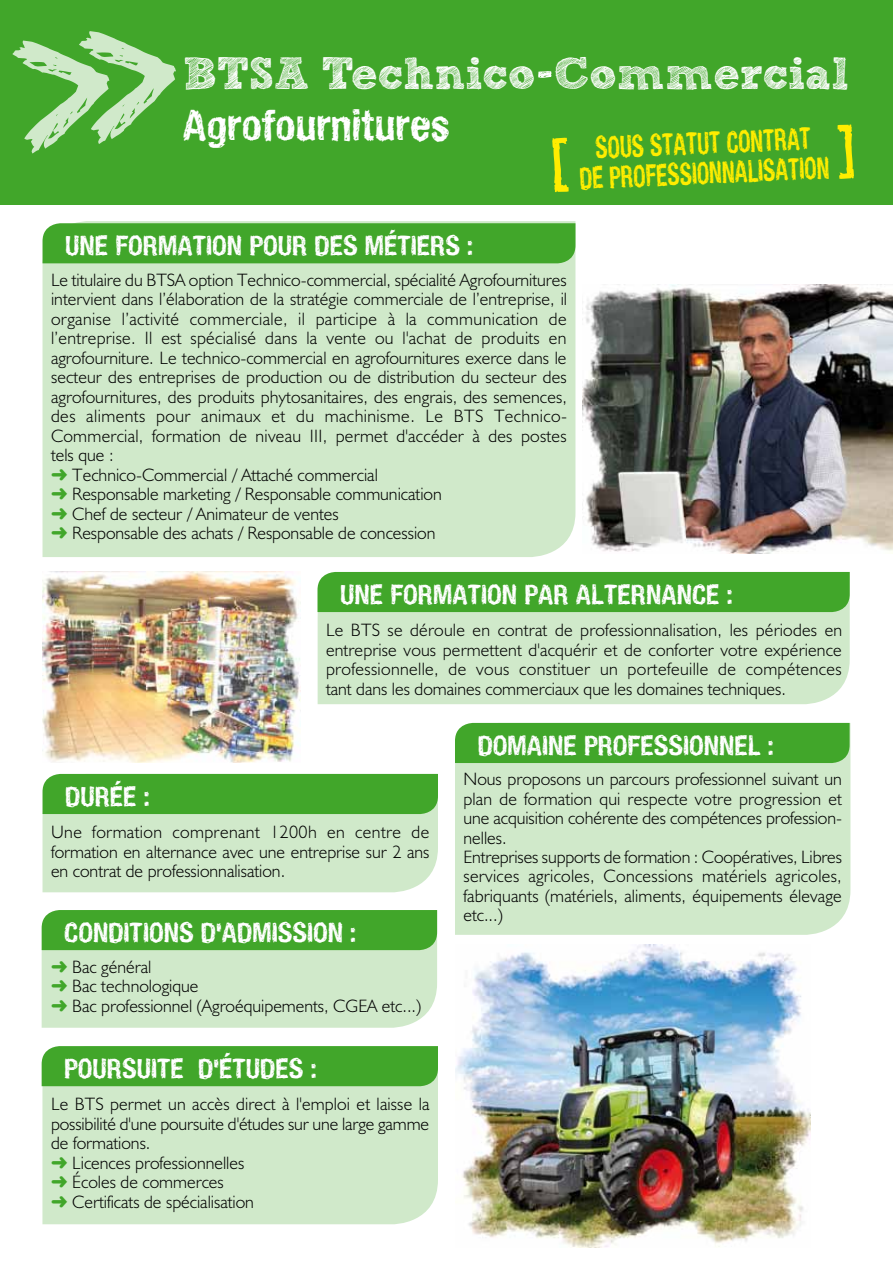
<style>
.page{position:relative;width:893px;height:1263px;background:#fff}
.page>*{position:absolute;margin:0;border:0;box-sizing:border-box;transform-origin:0 0}
.t1{font:700 45px "freeversion Sketch Block";color:#fff}
.t2{font:42px "Hand Vetica";color:#fff}
.t3{font:30px/30px "Hand Vetica";color:#ffed00;text-align:center;scale:.75 1}
.t4{font:27px "Hand Vetica";color:#fff}
.t5{font:300 18px/19.5px "Humanist 521 BT";color:#000}
.s1{color:#41a62a}
</style>
<div class="page">
<div style="left:0;top:0;width:893px;height:204px;background:#41a62a"></div>
<div style="left:43px;top:221px;width:532px;height:336px;background:#d0e9ca"></div>
<div style="left:43px;top:223px;width:532px;height:40px;background:#41a62a"></div>
<svg style="left:12px;top:31px;width:164px;height:122px"></svg>
<img style="left:583px;top:285px;width:310px;height:269px">
<img style="left:455px;top:944px;width:355px;height:303px">
<img style="left:43px;top:572px;width:257px;height:191px">
<div style="left:43px;top:814px;width:395px;height:78px;background:#d0e9ca"></div>
<div style="left:43px;top:774px;width:395px;height:40px;background:#41a62a"></div>
<div style="left:42px;top:950px;width:395px;height:78px;background:#d0e9ca"></div>
<div style="left:42px;top:910px;width:395px;height:40px;background:#41a62a"></div>
<div style="left:42px;top:1086px;width:396px;height:138px;background:#d0e9ca"></div>
<div style="left:42px;top:1046px;width:396px;height:40px;background:#41a62a"></div>
<div style="left:318px;top:612px;width:532px;height:92px;background:#d0e9ca"></div>
<div style="left:317px;top:572px;width:533px;height:40px;background:#41a62a"></div>
<div style="left:455px;top:763px;width:395px;height:172px;background:#d0e9ca"></div>
<div style="left:455px;top:723px;width:395px;height:40px;background:#41a62a"></div>
<h1 class="t1" style="left:183px;top:57px;width:668px">BTSA Technico.Commercial</h1>
<h2 class="t2" style="left:183px;top:98px;width:268px">AGROFOURNITURES</h2>
<h3 class="t3" style="left:549px;top:135px;width:407px;rotate:-3deg">SOUS STATUT CONTRAT<br><sup>[</sup> DE PROFESSIONNALISATION <sup>]</sup></h3>
<h3 class="t4" style="left:65px;top:228px;width:409px">UNE FORMATION POUR DES MÉTIERS :</h3>
<p class="t5" style="left:51px;top:270px;width:518px">Le titulaire du BTSA option Technico-commercial, spécialité Agrofournitures intervient dans l’élaboration de la stratégie commerciale de l’entreprise, il organise l’activité commerciale, il participe à la communication de l’entreprise. Il est spécialisé dans la vente ou l'achat de produits en agrofourniture. Le technico-commercial en agrofournitures exerce dans le secteur des entreprises de production ou de distribution du secteur des agrofournitures, des produits phytosanitaires, des engrais, des semences, des aliments pour animaux et du machinisme. Le BTS Technico-Commercial, formation de niveau III, permet d'accéder à des postes tels que :<br><span class="s1">➜</span> Technico-Commercial / Attaché commercial<br><span class="s1">➜</span> Responsable marketing / Responsable communication<br><span class="s1">➜</span> Chef de secteur / Animateur de ventes<br><span class="s1">➜</span> Responsable des achats / Responsable de concession</p>
<h3 class="t4" style="left:340px;top:577px;width:394px">UNE FORMATION PAR ALTERNANCE :</h3>
<p class="t5" style="left:326px;top:620px;width:518px;text-align:justify">Le BTS se déroule en contrat de professionnalisation, les périodes en entreprise vous permettent d'acquérir et de conforter votre expérience professionnelle, de vous constituer un portefeuille de compétences tant dans les domaines commerciaux que les domaines techniques.</p>
<h3 class="t4" style="left:478px;top:728px;width:297px">DOMAINE PROFESSIONNEL :</h3>
<p class="t5" style="left:463px;top:769px;width:380px">Nous proposons un parcours professionnel suivant un plan de formation qui respecte votre progression et une acquisition cohérente des compétences profession&shy;nelles.<br>Entreprises supports de formation : Coopératives, Libres services agricoles, Concessions matériels agricoles, fabriquants (matériels, aliments, équipements élevage etc...)</p>
<h3 class="t4" style="left:65px;top:779px;width:86px">DURÉE :</h3>
<p class="t5" style="left:51px;top:822px;width:380px;text-align:justify">Une formation comprenant 1200h en centre de formation en alternance avec une entreprise sur 2 ans en contrat de professionnalisation.</p>
<h3 class="t4" style="left:64px;top:915px;width:293px">CONDITIONS D'ADMISSION :</h3>
<p class="t5" style="left:51px;top:956px;width:372px"><span class="s1">➜</span> Bac général<br><span class="s1">➜</span> Bac technologique<br><span class="s1">➜</span> Bac professionnel (Agroéquipements, CGEA etc...)</p>
<h3 class="t4" style="left:64px;top:1051px;width:254px">POURSUITE D'ÉTUDES :</h3>
<p class="t5" style="left:51px;top:1094px;width:380px">Le BTS permet un accès direct à l'emploi et laisse la possibilité d'une poursuite d'études sur une large gamme de formations.<br><span class="s1">➜</span> Licences professionnelles<br><span class="s1">➜</span> Écoles de commerces<br><span class="s1">➜</span> Certificats de spécialisation</p>
</div>
